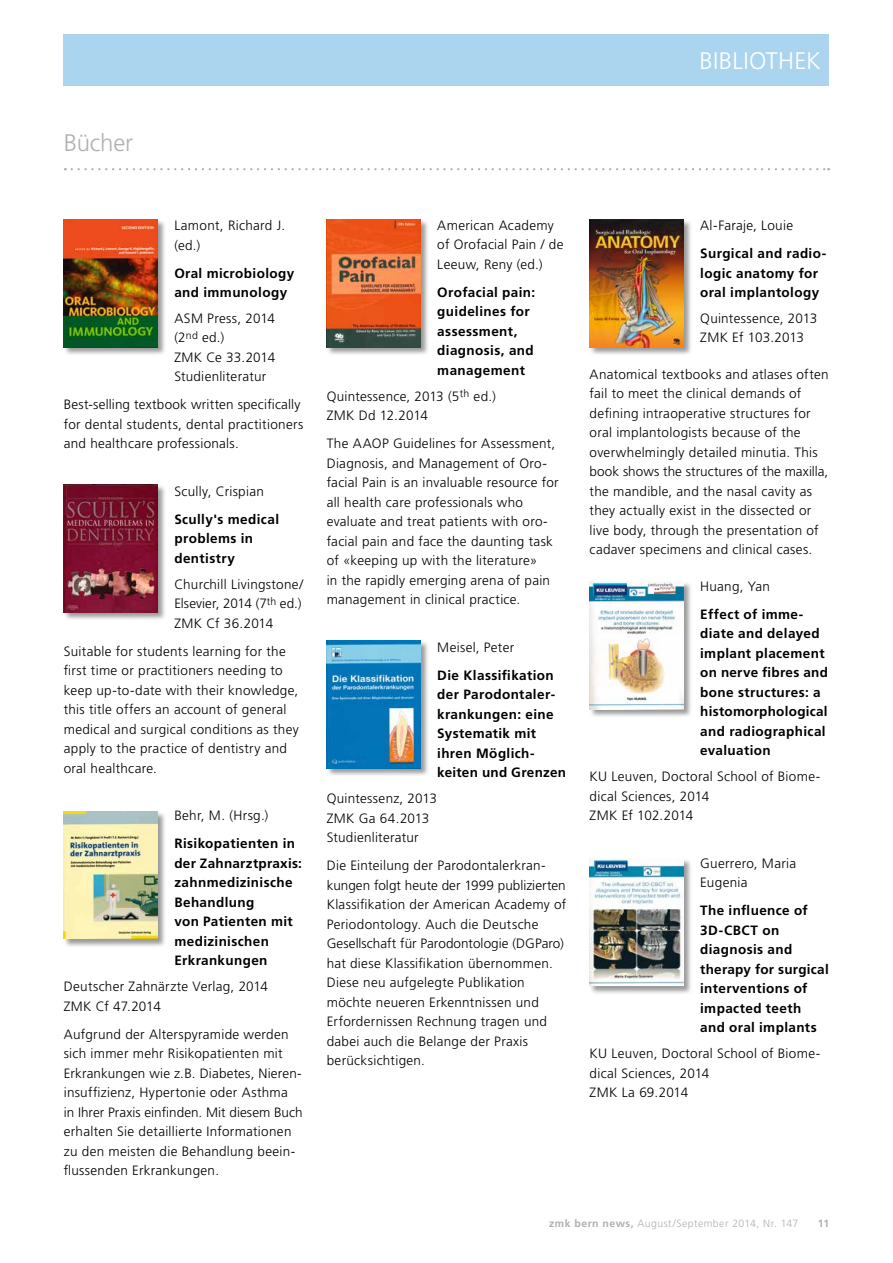
<style>
.page{position:relative;width:893px;height:1263px;background:#fff}
.page>*{position:absolute;margin:0;border:0;box-sizing:border-box;transform-origin:0 0}
.t1{font:300 24px "Frutiger";color:#fff}
.t2{font:300 24px "Frutiger";letter-spacing:-.01em;color:#aeb0b2}
.t3{font:300 13.5px/19.5px "Frutiger";letter-spacing:.02em;color:#000}
.t4{font:700 13.5px/19.5px "Frutiger";letter-spacing:.03em;color:#000}
.t5{font:300 10.5px "Frutiger";letter-spacing:.04em;color:#aeb0b2}
.t6{font:700 10.5px "Frutiger";color:#aeb0b2}
.s1{font-weight:700}
</style>
<div class="page">
<div style="left:64px;top:34px;width:765px;height:51px;background:#abd4ee"></div>
<svg style="left:72px;top:168px;width:757px;height:2px"></svg>
<div style="left:63px;top:219px;width:103px;height:137px;background:#000;opacity:.4"></div>
<img style="left:64px;top:219px;width:93px;height:128px">
<div style="left:326px;top:640px;width:103px;height:137px;background:#000;opacity:.4"></div>
<img style="left:327px;top:640px;width:93px;height:128px">
<div style="left:326px;top:219px;width:103px;height:137px;background:#000;opacity:.4"></div>
<img style="left:327px;top:219px;width:93px;height:128px">
<div style="left:63px;top:484px;width:103px;height:137px;background:#000;opacity:.4"></div>
<img style="left:64px;top:485px;width:93px;height:127px">
<div style="left:63px;top:811px;width:103px;height:136px;background:#000;opacity:.4"></div>
<img style="left:64px;top:811px;width:93px;height:128px">
<div style="left:589px;top:219px;width:103px;height:137px;background:#000;opacity:.4"></div>
<img style="left:590px;top:219px;width:93px;height:128px">
<div style="left:589px;top:581px;width:103px;height:137px;background:#000;opacity:.4"></div>
<img style="left:590px;top:582px;width:93px;height:127px">
<div style="left:589px;top:858px;width:103px;height:136px;background:#000;opacity:.4"></div>
<img style="left:590px;top:858px;width:93px;height:128px">
<h1 class="t2" style="left:64px;top:129px;width:71px">Bücher</h1>
<h1 class="t1" style="left:699px;top:47px;width:81px">Bibliothek</h1>
<p class="t3" style="left:174px;top:216px;width:112px">Lamont, Richard J. (ed.)</p>
<p class="t4" style="left:174px;top:263px;width:122px">Oral microbiology and immunology</p>
<p class="t3" style="left:174px;top:308px;width:102px">ASM Press, 2014 (2<sup>nd</sup> ed.)<br>ZMK Ce 33.2014<br>Studienliteratur</p>
<p class="t3" style="left:64px;top:395px;width:241px">Best-selling textbook written specifically for dental students, dental practitioners and healthcare professionals.</p>
<p class="t3" style="left:174px;top:481px;width:91px">Scully, Crispian</p>
<p class="t4" style="left:174px;top:509px;width:106px">Scully's medical problems in dentistry</p>
<p class="t3" style="left:174px;top:574px;width:130px">Churchill Livingstone/<br>Elsevier, 2014 (7<sup>th</sup> ed.)<br>ZMK Cf 36.2014</p>
<p class="t3" style="left:64px;top:641px;width:236px">Suitable for students learning for the first time or practitioners needing to keep up-to-date with their knowledge, this title offers an account of general medical and surgical conditions as they apply to the practice of dentistry and oral healthcare.</p>
<p class="t3" style="left:174px;top:806px;width:96px">Behr, M. (Hrsg.)</p>
<p class="t4" style="left:174px;top:834px;width:129px">Risikopatienten in der Zahnarztpraxis: zahnmedizinische<br>Behandlung<br>von Patienten mit medizinischen<br>Erkrankungen</p>
<p class="t3" style="left:64px;top:977px;width:206px">Deutscher Zahnärzte Verlag, 2014<br>ZMK Cf 47.2014</p>
<p class="t3" style="left:64px;top:1024px;width:240px">Aufgrund der Alterspyramide werden sich immer mehr Risikopatienten mit Erkrankungen wie z.B. Diabetes, Nieren&shy;insuffizienz, Hypertonie oder Asthma<br>in Ihrer Praxis einfinden. Mit diesem Buch erhalten Sie detaillierte Informationen zu den meisten die Behandlung beein&shy;flussenden Erkrankungen.</p>
<p class="t3" style="left:437px;top:215px;width:128px">American Academy of Orofacial Pain / de<br>Leeuw, Reny (ed.)</p>
<p class="t4" style="left:437px;top:282px;width:99px">Orofacial pain: guidelines for assessment, diagnosis, and management</p>
<p class="t3" style="left:327px;top:386px;width:171px">Quintessence, 2013 (5<sup>th</sup> ed.)<br>ZMK Dd 12.2014</p>
<p class="t3" style="left:327px;top:434px;width:233px">The AAOP Guidelines for Assessment, Diagnosis, and Management of Oro&shy;facial Pain is an invaluable resource for all health care professionals who evaluate and treat patients with oro&shy;facial pain and face the daunting task of «keeping up with the literature»<br>in the rapidly emerging arena of pain management in clinical practice.</p>
<p class="t3" style="left:437px;top:637px;width:78px">Meisel, Peter</p>
<p class="t4" style="left:437px;top:665px;width:130px">Die Klassifikation der Parodontaler&shy;krankungen: eine<br>Systematik mit ihren Möglich&shy;keiten und Grenzen</p>
<p class="t3" style="left:327px;top:789px;width:112px">Quintessenz, 2013<br>ZMK Ga 64.2013<br>Studienliteratur</p>
<p class="t3" style="left:327px;top:856px;width:241px">Die Einteilung der Parodontalerkran&shy;kungen folgt heute der 1999 publizierten Klassifikation der American Academy of Periodontology. Auch die Deutsche<br>G esellschaft für Parodontologie (DG Paro) hat diese Klassifikation übernommen.<br>Diese neu aufgelegte Publikation möchte neueren Erkenntnissen und Erfordernissen Rechnung tragen und dabei auch die Belange der Praxis berücksichtigen.</p>
<p class="t3" style="left:700px;top:216px;width:94px">Al-Faraje, Louie</p>
<p class="t4" style="left:700px;top:243px;width:128px">Surgical and radio&shy;logic anatomy for oral implantology</p>
<p class="t3" style="left:700px;top:308px;width:119px">Quintessence, 2013<br>ZMK Ef 103.2013</p>
<p class="t3" style="left:590px;top:364px;width:240px">Anatomical textbooks and atlases often fail to meet the clinical demands of defining intraoperative structures for oral implantologists because of the overwhelmingly detailed minutia. This book shows the structures of the maxilla, the mandible, and the nasal cavity as they actually exist in the dissected or live body, through the presentation of cadaver specimens and clinical cases.</p>
<p class="t3" style="left:700px;top:576px;width:71px">Huang, Yan</p>
<p class="t4" style="left:700px;top:604px;width:129px">Effect of imme&shy;diate and delayed implant placement on nerve fibres and bone structures: a histomorphological and radiographical evaluation</p>
<p class="t3" style="left:590px;top:767px;width:232px">KU Leuven, Doctoral School of Biome&shy;dical Sciences, 2014<br>ZMK Ef 102.2014</p>
<p class="t3" style="left:700px;top:853px;width:97px">Guerrero, Maria<br>Eugenia</p>
<p class="t4" style="left:700px;top:901px;width:130px">The influence of<br>3D-CBCT on diagnosis and therapy for surgical interventions of impacted teeth and oral implants</p>
<p class="t3" style="left:590px;top:1044px;width:232px">KU Leuven, Doctoral School of Biome&shy;dical Sciences, 2014<br>ZMK La 69.2014</p>
<p class="t5" style="left:549px;top:1218px;width:251px"><span class="s1">zmk bern news,</span> August/September 2014, Nr. 147</p>
<p class="t6" style="left:818px;top:1217px;width:13px">11</p>
</div>
